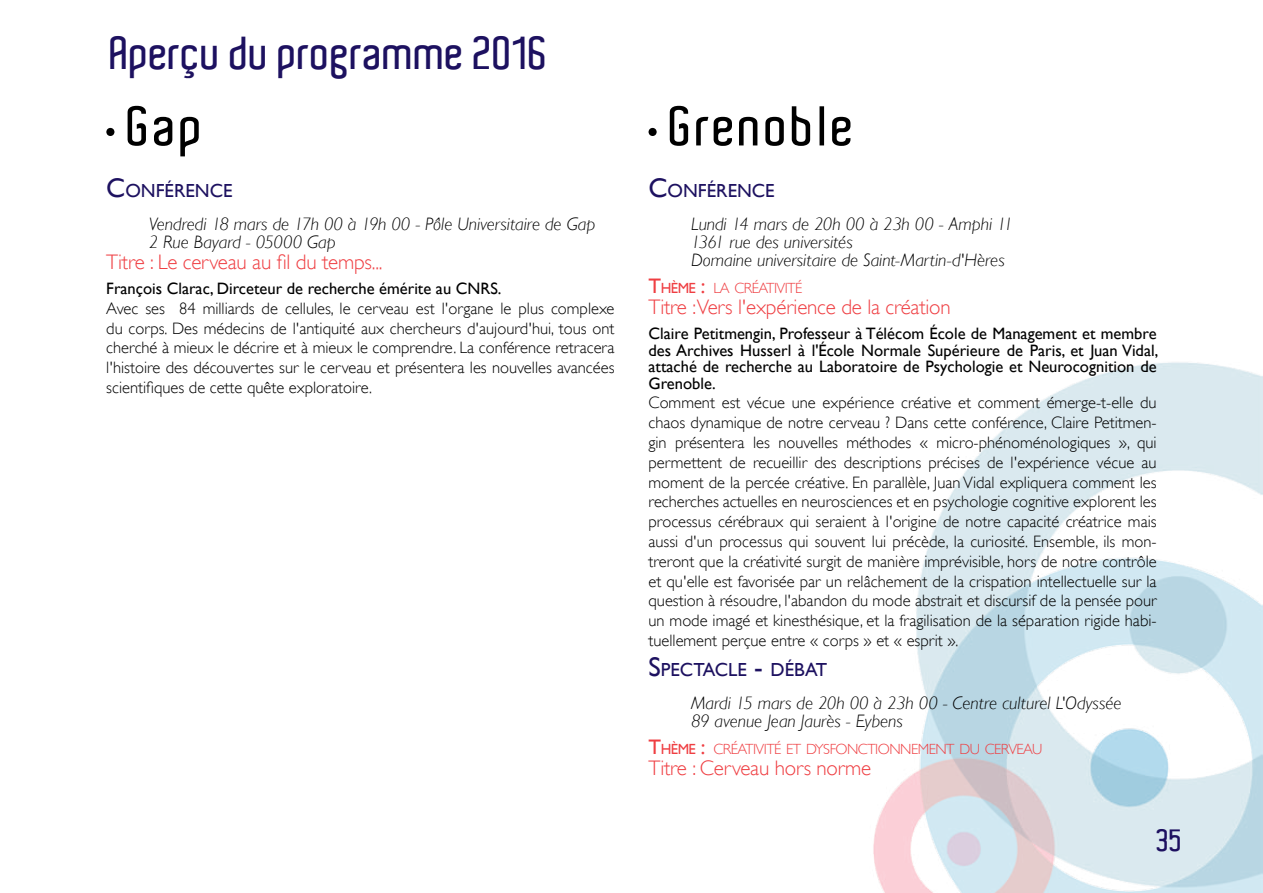
<style>
.page{position:relative;width:1263px;height:893px;background:#fff}
.page>*{position:absolute;margin:0;border:0;box-sizing:border-box;transform-origin:0 0}
.t1{font:600 54px "Aldo";letter-spacing:.05em;color:#000}
.t2{font:600 45px "Aldo";color:#1d1160}
.t3{font:600 30px "Aldo";color:#1d1160}
.t4{font:300 21px "Gill Sans";letter-spacing:-.01em;color:#ef3e42}
.t5{font:18.9px "Gill Sans";color:#1d1160}
.t6{font:italic 300 18px/18px "Gill Sans";color:#000}
.t7{font:300 16.5px/19.8px "Gill Sans";color:#000;text-align:justify}
.t8{font:16.5px/16.5px "Gill Sans";color:#000;text-align:justify}
.t9{font:300 14.7px "Gill Sans";letter-spacing:-.035em;color:#ef3e42}
.s1{font-size:27px}
.s2{font-weight:400;font-size:21px}
.s3{font-weight:400}
</style>
<div class="page">
<img style="left:873px;top:362px;width:390px;height:531px">
<h2 class="t2" style="left:110px;top:27px;width:440px">Aperçu du programme 2016</h2>
<h1 class="t1" style="left:106px;top:96px;width:99px">•Gap</h1>
<p class="t5" style="left:106px;top:180px;width:128px"><span class="s1">C</span>ONFÉRENCE</p>
<p class="t6" style="left:149px;top:215px;width:448px">Vendredi 18 mars de 17h 00 à 19h 00 - Pôle Universitaire de Gap<br>2 Rue Bayard - 05000 Gap</p>
<p class="t4" style="left:106px;top:250px;width:278px">Titre : Le cerveau au fil du temps...</p>
<p class="t8" style="left:106px;top:280px;width:397px">François Clarac, Dirceteur de recherche émérite au CNRS.</p>
<p class="t7" style="left:106px;top:298px;width:510px">Avec ses 84 milliards de cellules, le cerveau est l'organe le plus complexe du corps. Des médecins de l'antiquité aux chercheurs d'aujourd'hui, tous ont cherché à mieux le décrire et à mieux le comprendre. La conférence retracera l'histoire des découvertes sur le cerveau et présentera les nouvelles avancées scientifiques de cette quête exploratoire.</p>
<h1 class="t1" style="left:648px;top:96px;width:208px">•Grenoble</h1>
<p class="t5" style="left:648px;top:180px;width:128px"><span class="s1">C</span>ONFÉRENCE</p>
<p class="t6" style="left:691px;top:215px;width:324px">Lundi 14 mars de 20h 00 à 23h 00 - Amphi 11<br>1361 rue des universités<br>Domaine universitaire de Saint-Martin-d'Hères</p>
<p class="t9" style="left:648px;top:280px;width:155px"><span class="s2">T</span><span class="s3">HÈME</span> <span class="s2">:</span> LA CRÉATIVITÉ</p>
<p class="t4" style="left:648px;top:295px;width:304px">Titre :Vers l'expérience de la création</p>
<p class="t8" style="left:648px;top:325px;width:511px">Claire Petitmengin, Professeur à Télécom École de Management et membre des Archives Husserl à l'École Normale Supérieure de Paris, et Juan Vidal, attaché de recherche au Laboratoire de Psychologie et Neurocognition de Grenoble.</p>
<p class="t7" style="left:648px;top:393px;width:510px">Comment est vécue une expérience créative et comment émerge-t-elle du chaos dynamique de notre cerveau ? Dans cette conférence, Claire Petitmen&shy;gin présentera les nouvelles méthodes « micro-phénoménologiques », qui permettent de recueillir des descriptions précises de l'expérience vécue au moment de la percée créative. En parallèle, Juan Vidal expliquera comment les recherches actuelles en neurosciences et en psychologie cognitive explorent les processus cérébraux qui seraient à l'origine de notre capacité créatrice mais aussi d'un processus qui souvent lui précède, la curiosité. Ensemble, ils mon&shy;treront que la créativité surgit de manière imprévisible, hors de notre contrôle et qu'elle est favorisée par un relâchement de la crispation intellectuelle sur la question à résoudre, l'abandon du mode abstrait et discursif de la pensée pour un mode imagé et kinesthésique, et la fragilisation de la séparation rigide habi&shy;tuellement perçue entre « corps » et « esprit ».</p>
<p class="t5" style="left:648px;top:659px;width:180px"><span class="s1">S</span>PECTACLE <span class="s1">-</span> DÉBAT</p>
<p class="t6" style="left:691px;top:694px;width:432px">Mardi 15 mars de 20h 00 à 23h 00 - Centre culturel L'Odyssée<br>89 avenue Jean Jaurès - Eybens</p>
<p class="t9" style="left:648px;top:740px;width:395px"><span class="s2">T</span><span class="s3">HÈME</span> <span class="s2">:</span> CRÉATIVITÉ ET DYSFONCTIONN EMENT DU CERVEAU</p>
<p class="t4" style="left:648px;top:756px;width:224px">Titre : Cerveau hors norme</p>
<h3 class="t3" style="left:1157px;top:823px;width:28px">35</h3>
</div>
